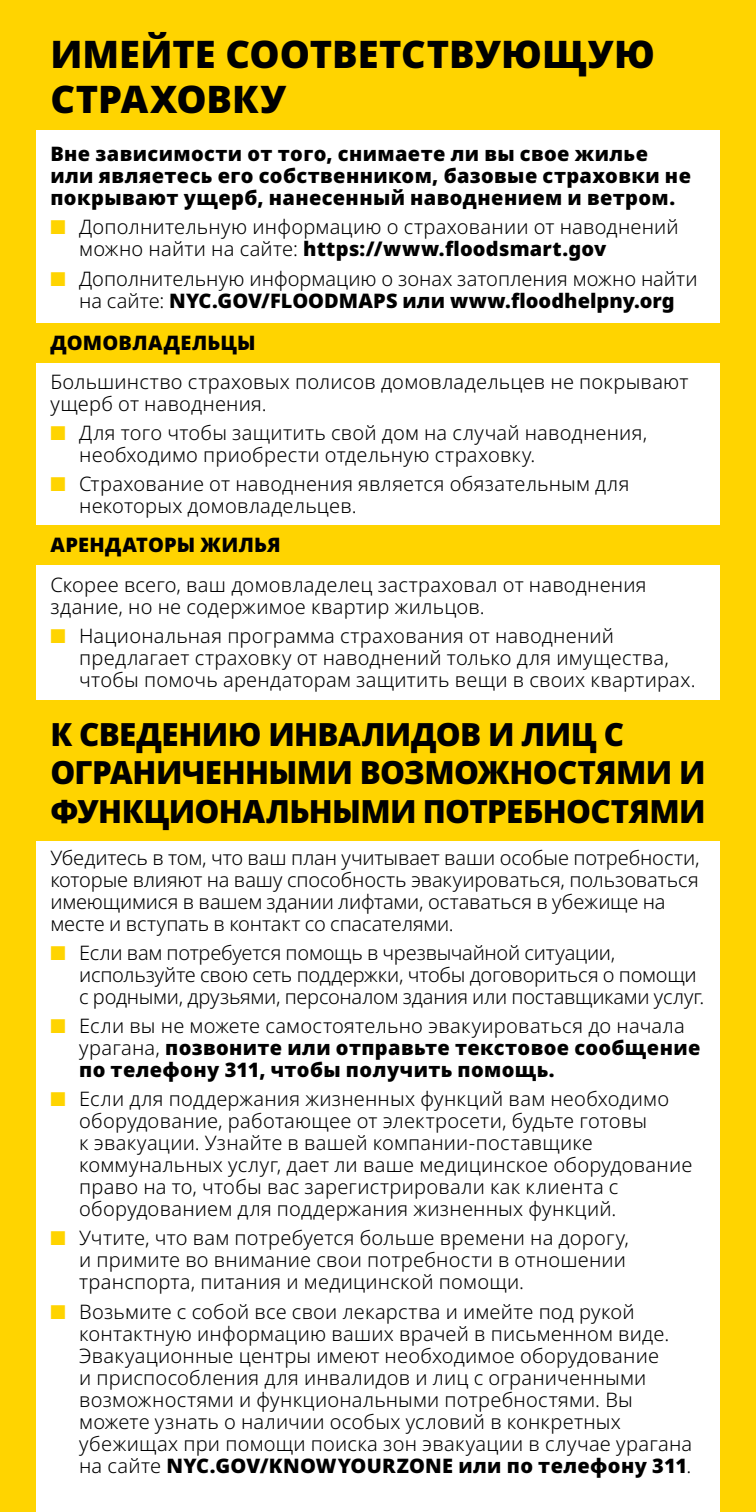
<style>
.page{position:relative;width:756px;height:1512px;background:#fff}
.page>*{position:absolute;margin:0;border:0;box-sizing:border-box;transform-origin:0 0}
.t1{font:900 38px/45.6px "Noto Sans";color:#000}
.Header_Yellow_Shading{font:900 32px/38.4px "Noto Sans";letter-spacing:-.02em;color:#000}
.body_text_tabs{font:300 20px/22px "Noto Sans";letter-spacing:.01em;color:#000}
.body_text{font:300 20px/22px "Noto Sans";color:#000}
.body_text_tabs-2{font:300 20px/22px "Noto Sans";letter-spacing:-.015em;color:#000}
.after_header_black_body_type{font:900 20px/22px "Noto Sans";letter-spacing:.02em;color:#000}
.body_text_tabs-3{font:900 20px/22px "Noto Sans";letter-spacing:.02em;color:#000}
.Subhead_Yellow_Shading{font:900 20px "Noto Sans";letter-spacing:.01em;color:#000}
.s1{color:#ffd400}
.s2{font-weight:900}
.s3{font-weight:300}
</style>
<div class="page">
<div style="left:0;top:0;width:36px;height:1512px;background:#ffd400"></div>
<div style="left:720px;top:0;width:36px;height:1512px;background:#ffd400"></div>
<div style="left:24px;top:0;width:706px;height:133px;background:#ffd400"></div>
<div style="left:36px;top:131px;width:684px;height:89px;background:#fff"></div>
<div style="left:27px;top:324px;width:693px;height:39px;background:#ffd400"></div>
<div style="left:27px;top:525px;width:693px;height:40px;background:#ffd400"></div>
<div style="left:27px;top:701px;width:693px;height:140px;background:#ffd400"></div>
<p class="t1" style="left:50px;top:31px;width:606px">ИМЕЙТЕ СООТВЕТСТВУЮЩУЮ<br>СТРАХОВКУ</p>
<p class="after_header_black_body_type" style="left:50px;top:143px;width:642px">Вне зависимости от того, снимаете ли вы свое жилье или являетесь его собственником, базовые страховки не покрывают ущерб, нанесенный наводнением и ветром.</p>
<p class="body_text_tabs" style="left:79px;top:217px;width:601px;text-indent:-29px"><span class="s1">■</span> Дополнительную информацию о страховании от наводнений можно найти на сайте: <span class="s2">https://www.floodsmart.gov</span></p>
<p class="body_text_tabs" style="left:50px;top:268px;width:649px;text-align:center"><span class="s1">■</span> Дополнительную информацию о зонах затопления можно найти на сайте: <span class="s2">NYC.GOV/FLOODMAPS или www.floodhelpny.org</span></p>
<p class="Subhead_Yellow_Shading" style="left:50px;top:328px;width:207px">ДОМОВЛАДЕЛЬЦЫ</p>
<p class="body_text_tabs" style="left:50px;top:371px;width:640px">Большинство страховых полисов домовладельцев не покрывают ущерб от наводнения.</p>
<p class="body_text_tabs" style="left:79px;top:422px;width:570px;text-indent:-29px"><span class="s1">■</span> Для того чтобы защитить свой дом на случай наводнения, необходимо приобрести отдельную страховку.</p>
<p class="body_text_tabs" style="left:79px;top:474px;width:552px;text-indent:-29px"><span class="s1">■</span> Страхование от наводнения является обязательным для некоторых домовладельцев.</p>
<p class="Subhead_Yellow_Shading" style="left:50px;top:529px;width:232px">АРЕНДАТОРЫ ЖИЛЬЯ</p>
<p class="body_text" style="left:50px;top:574px;width:598px">Скорее всего, ваш домовладелец застраховал от наводнения здание, но не содержимое квартир жильцов.</p>
<p class="body_text_tabs" style="left:79px;top:625px;width:618px;text-indent:-29px"><span class="s1">■</span> Национальная программа страхования от наводнений предлагает страховку от наводнений только для имущества, чтобы помочь арендаторам защитить вещи в своих квартирах.</p>
<p class="Header_Yellow_Shading" style="left:50px;top:715px;width:657px">К СВЕДЕНИЮ ИНВАЛИДОВ И ЛИЦ С<br>ОГРАНИЧЕННЫМИ ВОЗМОЖНОСТЯМИ И<br>ФУНКЦИОНАЛЬНЫМИ ПОТРЕБНОСТЯМИ</p>
<p class="body_text" style="left:50px;top:847px;width:651px">Убедитесь в том, что ваш план учитывает ваши особые потребности, которые влияют на вашу способность эвакуироваться, пользоваться имеющимися в вашем здании лифтами, оставаться в убежище на месте и вступать в контакт со спасателями.</p>
<p class="body_text_tabs-2" style="left:79px;top:942px;width:627px;text-indent:-29px"><span class="s1">■</span> Если вам потребуется помощь в чрезвычайной ситуации, используйте свою сеть поддержки, чтобы договориться о помощи с родными, друзьями, персоналом здания или поставщиками услуг.</p>
<p class="body_text_tabs-3" style="left:79px;top:1015px;width:623px;text-indent:-29px"><span class="s1">■</span> <span class="s3">Если вы не можете самостоятельно эвакуироваться до начала урагана,</span> позвоните или отправьте текстовое сообщение по телефону 311, чтобы получить помощь.</p>
<p class="body_text_tabs" style="left:79px;top:1089px;width:615px;text-indent:-29px"><span class="s1">■</span> Если для поддержания жизненных функций вам необходимо оборудование, работающее от электросети, будьте готовы<br>к эвакуации. Узнайте в вашей компании-поставщике коммунальных услуг, дает ли ваше медицинское оборудование право на то, чтобы вас зарегистрировали как клиента с оборудованием для поддержания жизненных функций.</p>
<p class="body_text_tabs" style="left:79px;top:1228px;width:551px;text-indent:-29px"><span class="s1">■</span> Учтите, что вам потребуется больше времени на дорогу, и примите во внимание свои потребности в отношении транспорта, питания и медицинской помощи.</p>
<p class="body_text_tabs" style="left:79px;top:1301px;width:615px;text-indent:-29px"><span class="s1">■</span> Возьмите с собой все свои лекарства и имейте под рукой контактную информацию ваших врачей в письменном виде.<br>Эвакуационные центры имеют необходимое оборудование<br>и приспособления для инвалидов и лиц с ограниченными возможностями и функциональными потребностями. Вы можете узнать о наличии особых условий в конкретных убежищах при помощи поиска зон эвакуации в случае урагана на сайте <span class="s2">NYC.GOV/KNOWYOURZONE или по телефону 311</span>.</p>
</div>
